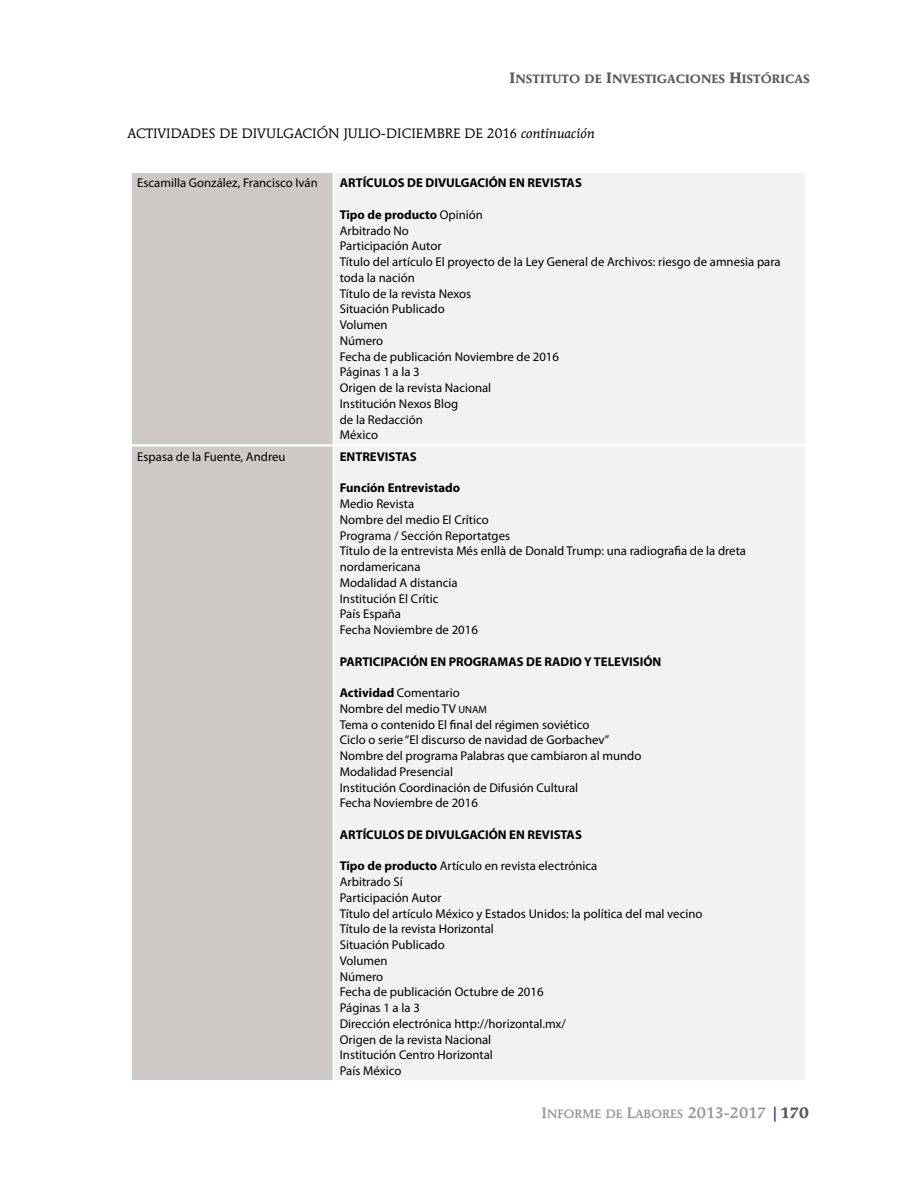
<style>
.page{position:relative;width:918px;height:1188px;background:#fff}
.page>*{position:absolute;margin:0;border:0;box-sizing:border-box;transform-origin:0 0}
.t1{font:13.5px "Mendoza Roman";color:#000}
.t2{font:12.75px/15.8px "Myriad Pro";color:#000}
.t3{font:700 12.75px "Myriad Pro";color:#000}
.t4{font:12px "Mendoza Roman Bold SC800";color:#58595b}
.t5{font:12px "Mendoza Roman Medium SC800";color:#939598}
.s1{font-size:15px}
.s2{font-style:italic}
.s3{font-weight:700}
.s4{font-size:10.5px}
.s5{font-family:"Mendoza Roman Bold SC800";font-size:15px;color:#333ba3}
.s6{font-family:"Mendoza Roman Bold SC800";font-size:15px;color:#58595b}
</style>
<div class="page">
<div style="left:132px;top:173px;width:201px;height:907px;background:#cec9c6"></div>
<div style="left:335px;top:173px;width:470px;height:907px;background:#f3f1f1"></div>
<hr style="left:132px;top:444px;width:202px;height:2px;background:#fff">
<hr style="left:334px;top:444px;width:473px;height:2px;background:#fff">
<p class="t4" style="left:510px;top:71px;width:302px"><span class="s1">I</span>NSTITUTO DE <span class="s1">I</span>NVESTIGACIONES <span class="s1">H</span>ISTÓRICAS</p>
<p class="t1" style="left:128px;top:125px;width:469px">ACTIVIDADES DE DIVULGACIÓN JULIO-DICIEMBRE DE 2016 <span class="s2">continuación</span></p>
<p class="t2" style="left:137px;top:175px;width:182px">Escamilla González, Francisco Iván</p>
<p class="t3" style="left:340px;top:176px;width:244px">ARTÍCULOS DE DIVULGACIÓN EN REVISTAS</p>
<p class="t2" style="left:340px;top:207px;width:442px"><span class="s3">Tipo de producto</span> Opinión<br>Arbitrado No<br>Participación Autor<br>Título del artículo El proyecto de la Ley General de Archivos: riesgo de amnesia para toda la nación<br>Título de la revista Nexos<br>Situación Publicado<br>Volumen<br>Número<br>Fecha de publicación Noviembre de 2016<br>Páginas 1 a la 3<br>Origen de la revista Nacional<br>Institución Nexos Blog<br>de la Redacción<br>México</p>
<p class="t2" style="left:137px;top:449px;width:150px">Espasa de la Fuente, Andreu</p>
<p class="t3" style="left:340px;top:449px;width:78px">ENTREVISTAS</p>
<p class="t2" style="left:340px;top:480px;width:408px"><span class="s3">Función Entrevistado<br></span>Medio Revista<br>Nombre del medio El Crítico<br>Programa / Sección Reportatges<br>Título de la entrevista Més enllà de Donald Trump: una radiografia de la dreta nordamericana<br>Modalidad A distancia<br>Institución El Crític<br>País España<br>Fecha Noviembre de 2016</p>
<p class="t3" style="left:340px;top:654px;width:323px">PARTICIPACIÓN EN PROGRAMAS DE RADIO Y TELEVISIÓN</p>
<p class="t2" style="left:340px;top:685px;width:303px"><span class="s3">Actividad</span> Comentario<br>Nombre del medio TV <span class="s4">UNAM<br></span>Tema o contenido El final del régimen soviético<br>Ciclo o serie “El discurso de navidad de Gorbachev” Nombre del programa Palabras que cambiaron al mundo Modalidad Presencial<br>Institución Coordinación de Difusión Cultural<br>Fecha Noviembre de 2016</p>
<p class="t3" style="left:340px;top:827px;width:244px">ARTÍCULOS DE DIVULGACIÓN EN REVISTAS</p>
<p class="t2" style="left:340px;top:859px;width:364px"><span class="s3">Tipo de producto</span> Artículo en revista electrónica<br>Arbitrado Sí<br>Participación Autor<br>Título del artículo México y Estados Unidos: la política del mal vecino<br>Título de la revista Horizontal<br>Situación Publicado<br>Volumen<br>Número<br>Fecha de publicación Octubre de 2016<br>Páginas 1 a la 3<br>Dirección electrónica http://horizontal.mx/<br>Origen de la revista Nacional<br>Institución Centro Horizontal<br>País México</p>
<p class="t5" style="left:542px;top:1106px;width:269px"><span class="s1">I</span>NFORME DE <span class="s1">L</span>ABORES <span class="s1">2013-2017</span> <span class="s5">|</span><span class="s6">170</span></p>
</div>
